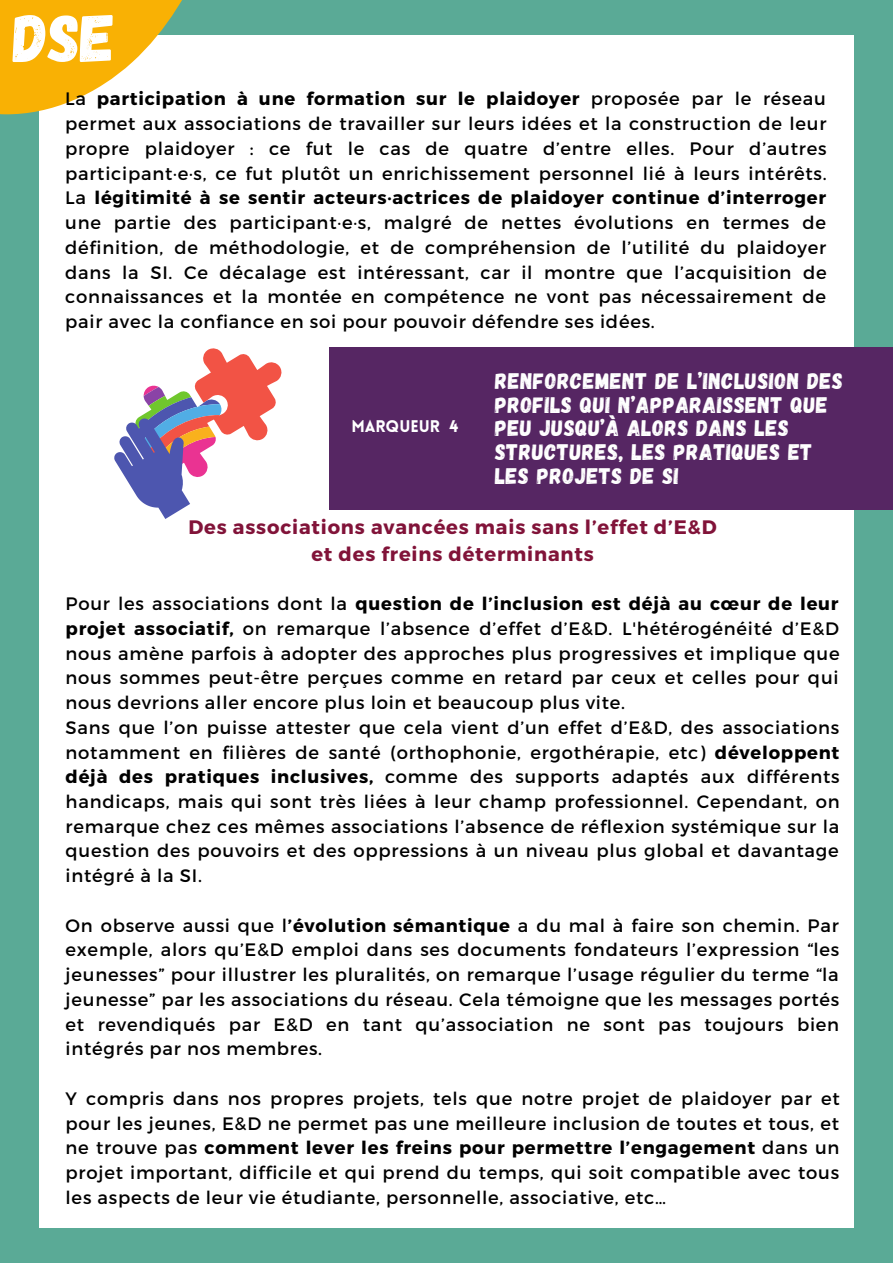
<style>
.page{position:relative;width:893px;height:1264px;background:#fff}
.page>*{position:absolute;margin:0;border:0;box-sizing:border-box;transform-origin:0 0}
.t1{font:67.5px "Gagalin";color:#fff}
.t2{font:22.5px/23.5px "Gagalin";letter-spacing:.03em;color:#fff}
.t3{font:700 19.5px "Montserrat";letter-spacing:.04em;color:#811339}
.t4{font:18px/24.8px "Montserrat";letter-spacing:.04em;color:#000;text-align:justify}
.t5{font:900 16.5px "Lovelo";color:#fff}
.s1{font-weight:700}
</style>
<div class="page">
<div style="left:0;top:0;width:892px;height:1262px;background:#5aaa96"></div>
<div style="left:39px;top:35px;width:814px;height:1192px;background:#fff"></div>
<svg style="left:0;top:0;width:182px;height:115px;fill:#f9b104"></svg>
<div style="left:329px;top:346px;width:563px;height:163px;background:#562663"></div>
<svg style="left:114px;top:348px;width:168px;height:171px"></svg>
<p class="t1" style="left:13px;top:-6px;width:104px">DSE</p>
<p class="t4" style="left:65px;top:86px;width:763px">La <span class="s1">participation à une formation sur le plaidoyer</span> proposée par le réseau permet aux associations de travailler sur leurs idées et la construction de leur propre plaidoyer : ce fut le cas de quatre d’entre elles. Pour d’autres participant·e·s, ce fut plutôt un enrichissement personnel lié à leurs intérêts.<br>La <span class="s1">légitimité à se sentir acteurs·actrices de plaidoyer continue d’interroger </span>une partie des participant·e·s, malgré de nettes évolutions en termes de définition, de méthodologie, et de compréhension de l’utilité du plaidoyer dans la SI. Ce décalage est intéressant, car il montre que l’acquisition de connaissances et la montée en compétence ne vont pas nécessairement de pair avec la confiance en soi pour pouvoir défendre ses idées.</p>
<p class="t2" style="left:495px;top:368px;width:349px">RENFORCEMENT DE L’INCLUSION DES<br>PROFILS QUI N’APPARAISSENT QUE<br>PEU JUSQU’À ALORS DANS LES<br>STRUCTURES, LES PRATIQUES ET<br>LES PROJETS DE SI</p>
<p class="t5" style="left:351px;top:419px;width:108px">MARQUEUR 4</p>
<p class="t3" style="left:188px;top:514px;width:529px">Des associations avancées mais sans l’effet d’E&amp;D</p>
<p class="t3" style="left:311px;top:541px;width:284px">et des freins déterminants</p>
<p class="t4" style="left:66px;top:590px;width:775px">Pour les associations dont la <span class="s1">question de l’inclusion est déjà au cœur de leur projet associatif,</span> on remarque l’absence d’effet d’E&amp;D. L'hétérogénéité d’E&amp;D nous amène parfois à adopter des approches plus progressives et implique que nous sommes peut-être perçues comme en retard par ceux et celles pour qui nous devrions aller encore plus loin et beaucoup plus vite.</p>
<p class="t4" style="left:66px;top:714px;width:775px">Sans que l’on puisse attester que cela vient d’un effet d’E&amp;D, des associations notamment en filières de santé (orthophonie, ergothérapie, etc) <span class="s1">développent déjà des pratiques inclusives,</span> comme des supports adaptés aux différents handicaps, mais qui sont très liées à leur champ professionnel. Cependant, on remarque chez ces mêmes associations l’absence de réflexion systémique sur la question des pouvoirs et des oppressions à un niveau plus global et davantage intégré à la SI.</p>
<p class="t4" style="left:66px;top:912px;width:775px">On observe aussi que l<span class="s1">’évolution sémantique</span> a du mal à faire son chemin. Par exemple, alors qu’E&amp;D emploi dans ses documents fondateurs l’expression “les jeunesses” pour illustrer les pluralités, on remarque l’usage régulier du terme “la jeunesse” par les associations du réseau. Cela témoigne que les messages portés et revendiqués par E&amp;D en tant qu’association ne sont pas toujours bien intégrés par nos membres.</p>
<p class="t4" style="left:66px;top:1085px;width:775px">Y compris dans nos propres projets, tels que notre projet de plaidoyer par et pour les jeunes, E&amp;D ne permet pas une meilleure inclusion de toutes et tous, et ne trouve pas <span class="s1">comment lever les freins pour permettre l’engagement</span> dans un projet important, difficile et qui prend du temps, qui soit compatible avec tous les aspects de leur vie étudiante, personnelle, associative, etc…</p>
</div>
